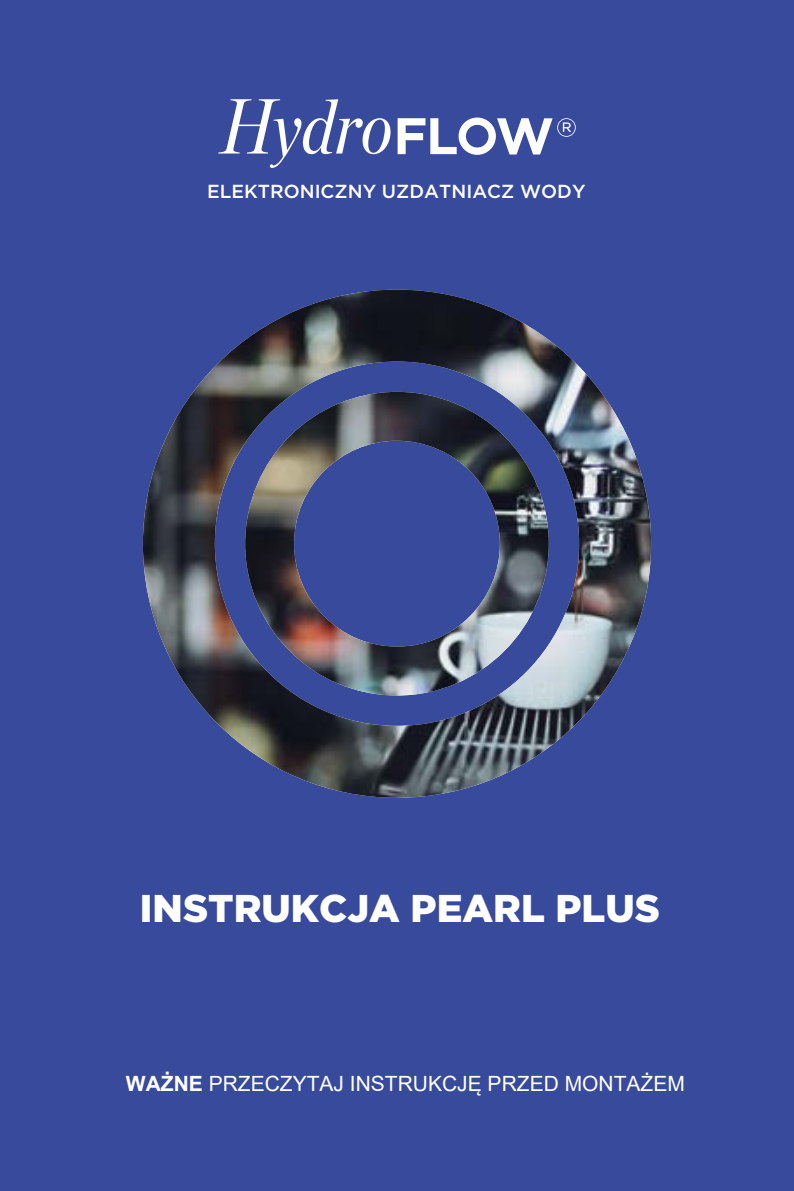
<style>
.page{position:relative;width:794px;height:1191px;background:#384a9c}
.page>*{position:absolute;margin:0;border:0;box-sizing:border-box;transform-origin:0 0}
.t1{font:900 38.5px "Gotham HTF";color:#fff}
.t2{font:21px "Arial";color:#fff}
.t3{font:500 18.9px "Gotham HTF";color:#fff}
.s1{font-weight:700}
</style>
<div class="page">
<svg style="left:218px;top:99px;width:172px;height:69px"></svg>
<svg style="left:397px;top:118px;width:179px;height:37px"></svg>
<img style="left:143px;top:290px;width:508px;height:507px">
<p class="t3" style="left:207px;top:181px;width:380px">ELEKTRONICZNY UZDATNIACZ WODY</p>
<h1 class="t1" style="left:140px;top:885px;width:521px">INSTRUKCJA PEARL PLUS</h1>
<p class="t2" style="left:126px;top:1069px;width:560px"><span class="s1">WAŻNE</span> PRZECZYTAJ INSTRUKCJĘ PRZED MONTAŻEM</p>
</div>
